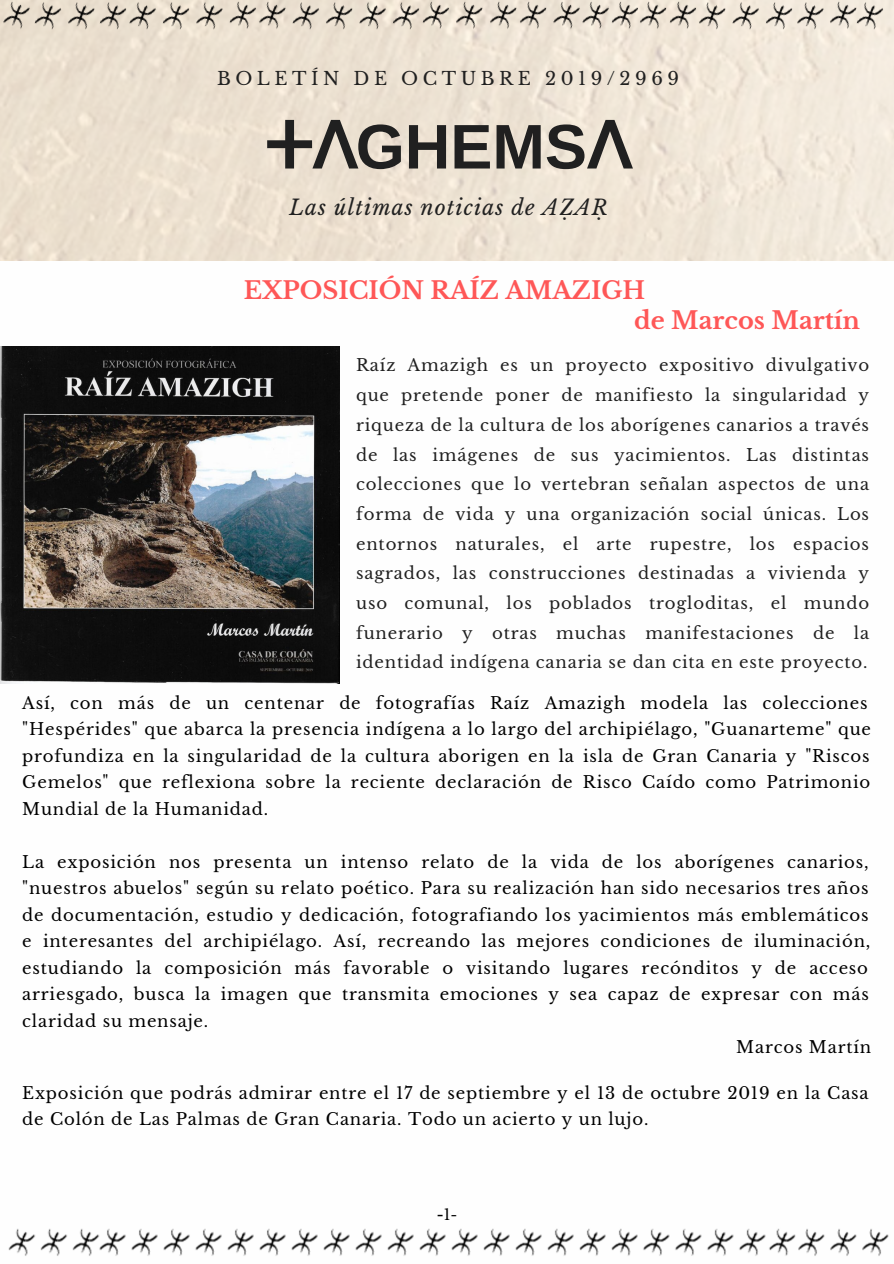
<style>
.page{position:relative;width:894px;height:1264px;background:#fff}
.page>*{position:absolute;margin:0;border:0;box-sizing:border-box;transform-origin:0 0}
.t1{font:700 63px "Arimo";color:#202020}
.t2{font:700 24px/30.5px "Libre Baskerville";color:#ff5757}
.t3{font:italic 21px "Libre Baskerville";letter-spacing:.05em;color:#202020}
.t4{font:18px "Libre Baskerville";letter-spacing:.25em;color:#202020}
.t5{font:16.5px/26.5px "Libre Baskerville";letter-spacing:.05em;color:#000}
.t6{font:16.5px/29.7px "Libre Baskerville";letter-spacing:.05em;color:#202020;text-align:justify}
.t7{font:15px "Libre Baskerville";color:#000}
.s1{font-family:"DejaVu Sans";font-weight:400;color:rgb(0 0 0/0)}
.s2{font-weight:700}
</style>
<div class="page">
<svg style="left:267px;top:120px;width:91px;height:48px;background:#a59d93"></svg>
<svg style="left:587px;top:120px;width:45px;height:48px;background:#a29b92"></svg>
<img style="left:8px;top:1228px;width:881px;height:28px">
<img style="left:669px;top:0;width:26px;height:32px">
<img style="left:695px;top:0;width:98px;height:33px">
<img style="left:793px;top:0;width:60px;height:33px">
<img style="left:853px;top:0;width:33px;height:33px">
<img style="left:641px;top:0;width:28px;height:32px">
<img style="left:612px;top:0;width:29px;height:32px">
<img style="left:583px;top:0;width:29px;height:32px">
<img style="left:520px;top:0;width:63px;height:32px">
<img style="left:422px;top:0;width:98px;height:32px">
<img style="left:259px;top:0;width:163px;height:33px">
<img style="left:130px;top:0;width:129px;height:33px">
<img style="left:31px;top:0;width:99px;height:33px">
<img style="left:0;top:0;width:33px;height:32px">
<img style="left:0;top:346px;width:339px;height:337px">
<p class="t4" style="left:217px;top:68px;width:463px">BOLETÍN DE OCTUBRE 2019/2969</p>
<h1 class="t1" style="left:264px;top:111px;width:367px"><span class="s1">ⵜⴷ</span>GHEMS<span class="s1">ⴷ</span></h1>
<p class="t3" style="left:289px;top:194px;width:320px">Las últimas noticias de AẒAṚ</p>
<h2 class="t2" style="left:634px;top:275px;width:227px;text-indent:-390px">EXPOSICIÓN RAÍZ AMAZIGH<br>de Marcos Martín</h2>
<p class="t6" style="left:356px;top:351px;width:514px">Raíz Amazigh es un proyecto expositivo divulgativo que pretende poner de manifiesto la singularidad y riqueza de la cultura de los aborígenes canarios a través de las imágenes de sus yacimientos. Las distintas colecciones que lo vertebran señalan aspectos de una forma de vida y una organización social únicas. Los entornos naturales, el arte rupestre, los espacios sagrados, las construcciones destinadas a vivienda y uso comunal, los poblados trogloditas, el mundo funerario y otras muchas manifestaciones de la identidad indígena canaria se dan cita en este proyecto.</p>
<p class="t5" style="left:22px;top:690px;width:850px">Así, con más de un centenar de fotografías Raíz Amazigh modela las colecciones "Hespérides" que abarca la presencia indígena a lo largo del archipiélago, "Guanarteme" que profundiza en la singularidad de la cultura aborigen en la isla de Gran Canaria y "Riscos Gemelos" que reflexiona sobre la reciente declaración de Risco Caído como Patrimonio Mundial de la Humanidad.</p>
<p class="t5" style="left:22px;top:848px;width:847px">La exposición nos presenta un intenso relato de la vida de los aborígenes canarios,</p>
<p class="t5" style="left:22px;top:875px;width:847px">"nuestros abuelos" según su relato poético. Para su realización han sido necesarios tres años</p>
<p class="t5" style="left:22px;top:901px;width:847px">de documentación, estudio y dedicación, fotografiando los yacimientos más emblemáticos</p>
<p class="t5" style="left:22px;top:928px;width:849px">e interesantes del archipiélago. Así, recreando las mejores condiciones de iluminación,</p>
<p class="t5" style="left:22px;top:954px;width:847px">estudiando la composición más favorable o visitando lugares recónditos y de acceso</p>
<p class="t5" style="left:22px;top:981px;width:848px">arriesgado, busca la imagen que transmita emociones y sea capaz de expresar con más</p>
<p class="t5" style="left:22px;top:1007px;width:187px">claridad su mensaje.</p>
<p class="t5" style="left:736px;top:1034px;width:136px">Marcos Martín</p>
<p class="t5" style="left:22px;top:1079px;width:847px">Exposición que podrás admirar entre el 17 de septiembre y el 13 de octubre 2019 en la Casa de Colón de Las Palmas de Gran Canaria. Todo un acierto y un lujo.</p>
<p class="t7" style="left:437px;top:1205px;width:22px"><span class="s2">-</span>1-</p>
</div>
